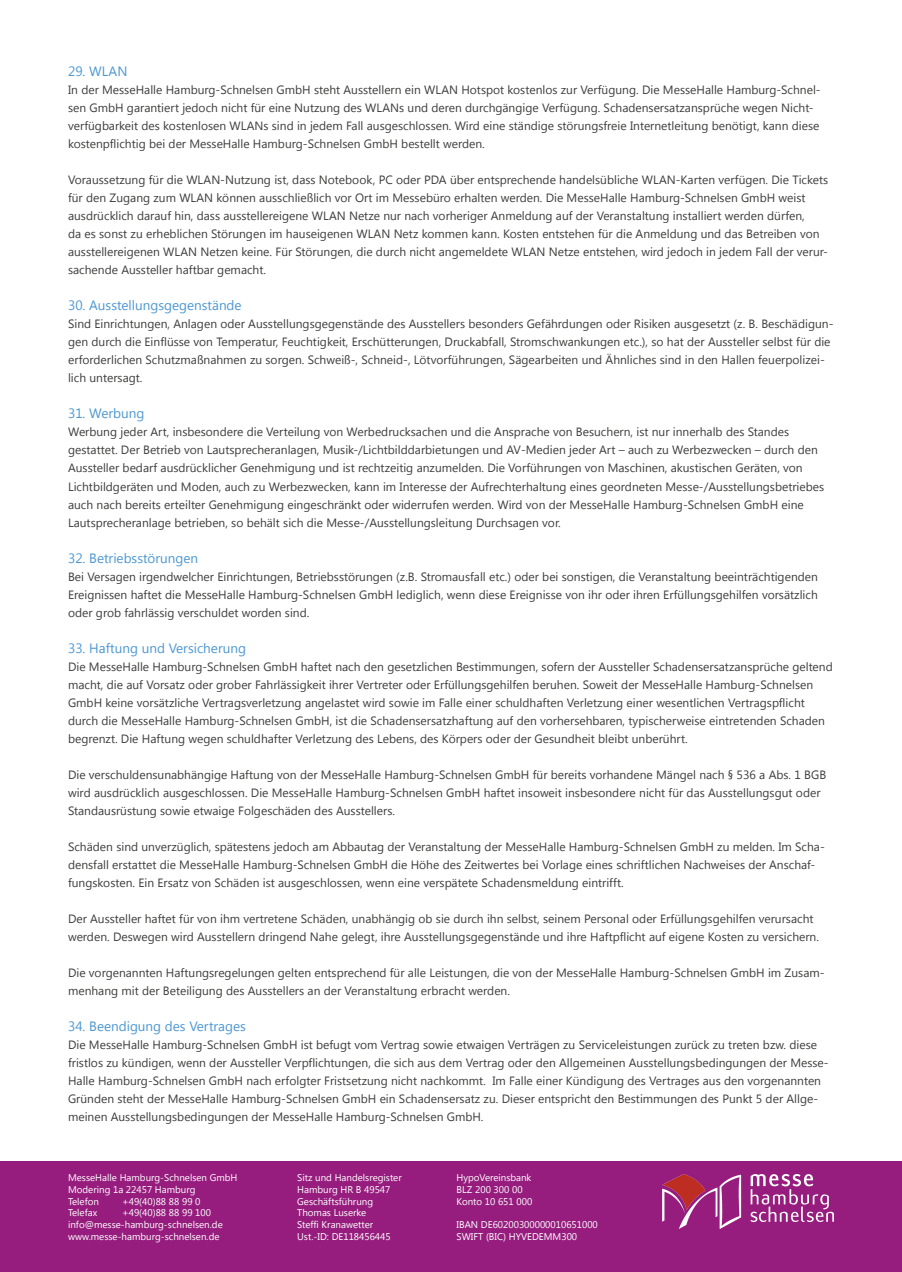
<style>
.page{position:relative;width:902px;height:1272px;background:#fff}
.page>*{position:absolute;margin:0;border:0;box-sizing:border-box;transform-origin:0 0}
.t1{font:13.5px "Khmer UI";color:#4b97d2}
.t2{font:12px/18px "Khmer UI";color:#3d3d3c}
.t3{font:9.75px/11.7px "Khmer UI";color:#fff}
</style>
<div class="page">
<div style="left:0;top:1161px;width:901px;height:110px;background:#961d7e"></div>
<img style="left:662px;top:1174px;width:171px;height:54px">
<p class="t1" style="left:68px;top:64px;width:61px">29. WLAN</p>
<p class="t2" style="left:68px;top:81px;width:754px">In der MesseHalle Hamburg-Schnelsen GmbH steht Ausstellern ein WLAN Hotspot kostenlos zur Verfügung. Die MesseHalle Hamburg-Schnel&shy;sen GmbH garantiert jedoch nicht für eine Nutzung des WLANs und deren durchgängige Verfügung. Schadensersatzansprüche wegen Nicht&shy;verfügbarkeit des kostenlosen WLANs sind in jedem Fall ausgeschlossen. Wird eine ständige störungsfreie Internetleitung benötigt, kann diese kostenpflichtig bei der MesseHalle Hamburg-Schnelsen GmbH bestellt werden.</p>
<p class="t2" style="left:68px;top:171px;width:761px">Voraussetzung für die WLAN-Nutzung ist, dass Notebook, PC oder PDA über entsprechende handelsübliche WLAN-Karten verfügen. Die Tickets für den Zugang zum WLAN können ausschließlich vor Ort im Messebüro erhalten werden. Die MesseHalle Hamburg-Schnelsen GmbH weist ausdrücklich darauf hin, dass ausstellereigene WLAN Netze nur nach vorheriger Anmeldung auf der Veranstaltung installiert werden dürfen,<br>da es sonst zu erheblichen Störungen im hauseigenen WLAN Netz kommen kann. Kosten entstehen für die Anmeldung und das Betreiben von ausstellereigenen WLAN Netzen keine. Für Störungen, die durch nicht angemeldete WLAN Netze entstehen, wird jedoch in jedem Fall der verur&shy;sachende Aussteller haftbar gemacht.</p>
<p class="t1" style="left:68px;top:298px;width:175px">30. Ausstellungsgegenstände</p>
<p class="t2" style="left:68px;top:315px;width:766px">Sind Einrichtungen, Anlagen oder Ausstellungsgegenstände des Ausstellers besonders Gefährdungen oder Risiken ausgesetzt (z. B. Beschädigun&shy;gen durch die Einflüsse von Temperatur, Feuchtigkeit, Erschütterungen, Druckabfall, Stromschwankungen etc.), so hat der Aussteller selbst für die erforderlichen Schutzmaßnahmen zu sorgen. Schweiß-, Schneid-, Lötvorführungen, Sägearbeiten und Ähnliches sind in den Hallen feuerpolizei&shy;lich untersagt.</p>
<p class="t1" style="left:68px;top:406px;width:78px">31. Werbung</p>
<p class="t2" style="left:68px;top:423px;width:757px">Werbung jeder Art, insbesondere die Verteilung von Werbedrucksachen und die Ansprache von Besuchern, ist nur innerhalb des Standes gestattet. Der Betrieb von Lautsprecheranlagen, Musik-/Lichtbilddarbietungen und AV-Medien jeder Art – auch zu Werbezwecken – durch den Aussteller bedarf ausdrücklicher Genehmigung und ist rechtzeitig anzumelden. Die Vorführungen von Maschinen, akustischen Geräten, von Lichtbildgeräten und Moden, auch zu Werbezwecken, kann im Interesse der Aufrechterhaltung eines geordneten Messe-/Ausstellungsbetriebes auch nach bereits erteilter Genehmigung eingeschränkt oder widerrufen werden. Wird von der MesseHalle Hamburg-Schnelsen GmbH eine Lautsprecheranlage betrieben, so behält sich die Messe-/Ausstellungsleitung Durchsagen vor.</p>
<p class="t1" style="left:68px;top:550px;width:131px">32. Betriebsstörungen</p>
<p class="t2" style="left:68px;top:567px;width:751px;text-align:justify">Bei Versagen irgendwelcher Einrichtungen, Betriebsstörungen (z.B. Stromausfall etc.) oder bei sonstigen, die Veranstaltung beeinträchtigenden Ereignissen haftet die MesseHalle Hamburg-Schnelsen GmbH lediglich, wenn diese Ereignisse von ihr oder ihren Erfüllungsgehilfen vorsätzlich oder grob fahrlässig verschuldet worden sind.</p>
<p class="t1" style="left:68px;top:640px;width:179px">33. Haftung und Versicherung</p>
<p class="t2" style="left:68px;top:657px;width:766px">Die MesseHalle Hamburg-Schnelsen GmbH haftet nach den gesetzlichen Bestimmungen, sofern der Aussteller Schadensersatzansprüche geltend macht, die auf Vorsatz oder grober Fahrlässigkeit ihrer Vertreter oder Erfüllungsgehilfen beruhen. Soweit der MesseHalle Hamburg-Schnelsen GmbH keine vorsätzliche Vertragsverletzung angelastet wird sowie im Falle einer schuldhaften Verletzung einer wesentlichen Vertragspflicht durch die MesseHalle Hamburg-Schnelsen GmbH, ist die Schadensersatzhaftung auf den vorhersehbaren, typischerweise eintretenden Schaden begrenzt. Die Haftung wegen schuldhafter Verletzung des Lebens, des Körpers oder der Gesundheit bleibt unberührt.</p>
<p class="t2" style="left:68px;top:765px;width:759px">Die verschuldensunabhängige Haftung von der MesseHalle Hamburg-Schnelsen GmbH für bereits vorhandene Mängel nach § 536 a Abs. 1 BGB wird ausdrücklich ausgeschlossen. Die MesseHalle Hamburg-Schnelsen GmbH haftet insoweit insbesondere nicht für das Ausstellungsgut oder<br>Standausrüstung sowie etwaige Folgeschäden des Ausstellers.</p>
<p class="t2" style="left:68px;top:837px;width:758px">Schäden sind unverzüglich, spätestens jedoch am Abbautag der Veranstaltung der MesseHalle Hamburg-Schnelsen GmbH zu melden. Im Scha&shy;densfall erstattet die MesseHalle Hamburg-Schnelsen GmbH die Höhe des Zeitwertes bei Vorlage eines schriftlichen Nachweises der Anschaf&shy;fungskosten. Ein Ersatz von Schäden ist ausgeschlossen, wenn eine verspätete Schadensmeldung eintrifft.</p>
<p class="t2" style="left:68px;top:909px;width:752px">Der Aussteller haftet für von ihm vertretene Schäden, unabhängig ob sie durch ihn selbst, seinem Personal oder Erfüllungsgehilfen verursacht werden. Deswegen wird Ausstellern dringend Nahe gelegt, ihre Ausstellungsgegenstände und ihre Haftpflicht auf eigene Kosten zu versichern.</p>
<p class="t2" style="left:68px;top:963px;width:758px">Die vorgenannten Haftungsregelungen gelten entsprechend für alle Leistungen, die von der MesseHalle Hamburg-Schnelsen GmbH im Zusam&shy;menhang mit der Beteiligung des Ausstellers an der Veranstaltung erbracht werden.</p>
<p class="t1" style="left:68px;top:1018px;width:179px">34. Beendigung des Vertrages</p>
<p class="t2" style="left:68px;top:1035px;width:762px">Die MesseHalle Hamburg-Schnelsen GmbH ist befugt vom Vertrag sowie etwaigen Verträgen zu Serviceleistungen zurück zu treten bzw. diese fristlos zu kündigen, wenn der Aussteller Verpflichtungen, die sich aus dem Vertrag oder den Allgemeinen Ausstellungsbedingungen der Messe-Halle Hamburg-Schnelsen GmbH nach erfolgter Fristsetzung nicht nachkommt. Im Falle einer Kündigung des Vertrages aus den vorgenannten Gründen steht der MesseHalle Hamburg-Schnelsen GmbH ein Schadensersatz zu. Dieser entspricht den Bestimmungen des Punkt 5 der Allge&shy;meinen Ausstellungsbedingungen der MesseHalle Hamburg-Schnelsen GmbH.</p>
<p class="t3" style="left:68px;top:1171px;width:171px">MesseHalle Hamburg-Schnelsen GmbH<br>Modering 1a 22457 Hamburg<br>Telefon</p>
<p class="t3" style="left:122px;top:1195px;width:80px">+49(40)88 88 99 0</p>
<p class="t3" style="left:68px;top:1207px;width:31px">Telefax</p>
<p class="t3" style="left:68px;top:1207px;width:156px;text-indent:54px">+49(40)88 88 99 100 info@messe-hamburg-schnelsen.de www.messe-hamburg-schnelsen.de</p>
<p class="t3" style="left:297px;top:1171px;width:106px">Sitz und Handelsregister<br>Hamburg HR B 49547<br>Geschäftsführung<br>Thomas Luserke<br>Steffi Kranawetter<br>Ust.-ID: DE118456445</p>
<p class="t3" style="left:456px;top:1171px;width:77px">HypoVereinsbank<br>BLZ 200 300 00<br>Konto 10 651 000</p>
<p class="t3" style="left:456px;top:1218px;width:143px">IBAN DE60200300000010651000<br>SWIFT (BIC) HYVEDEMM300</p>
</div>
